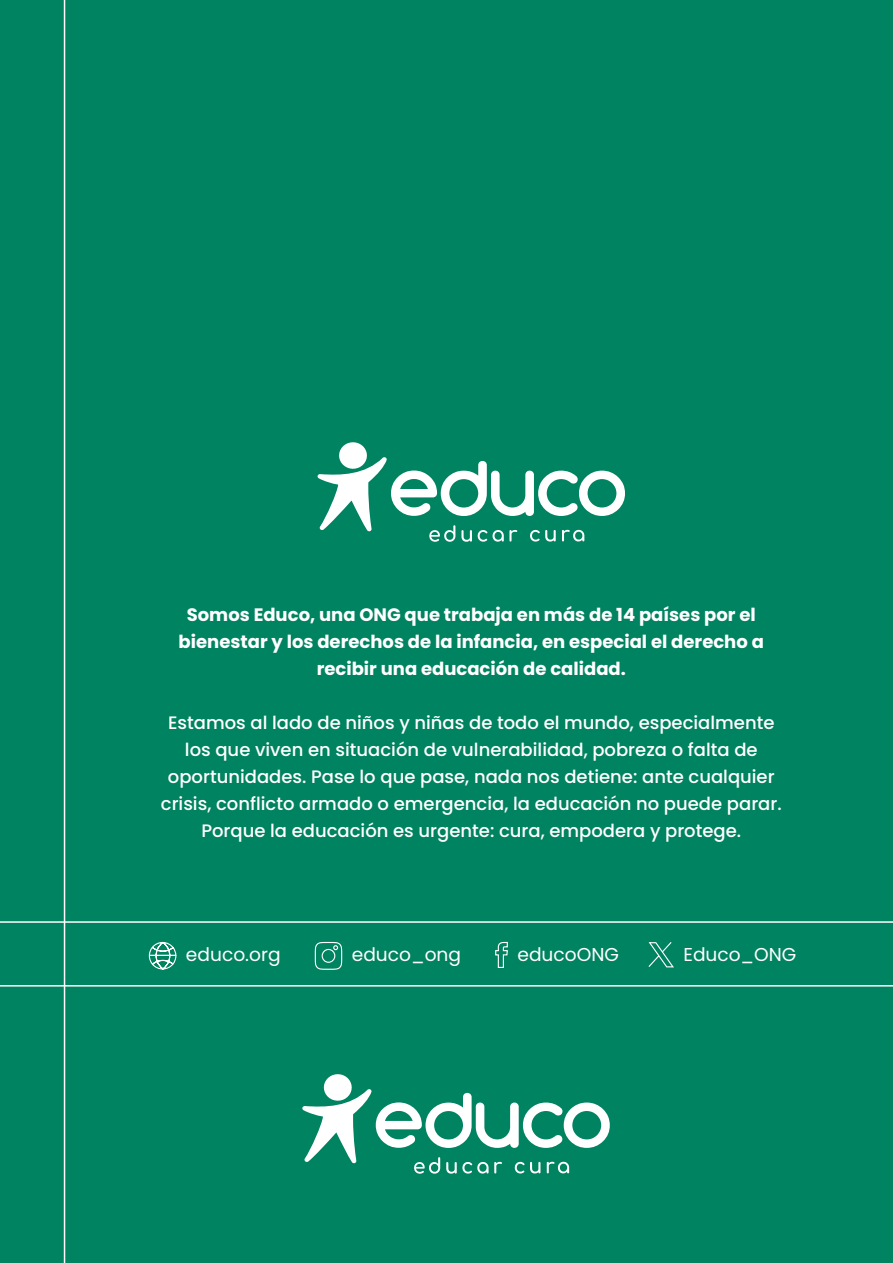
<style>
.page{position:relative;width:893px;height:1263px;background:#008360}
.page>*{position:absolute;margin:0;border:0;box-sizing:border-box;transform-origin:0 0}
.t1{font:18.6px "Poppins";color:#fff}
.t2{font:500 18px/27px "Poppins";color:#fff;text-align:center}
.t3{font:700 18px/27px "Poppins";color:#fff;text-align:center}
</style>
<div class="page">
<hr style="left:64px;top:0;width:1px;height:1263px;background:#fff">
<svg style="left:302px;top:1074px;width:308px;height:100px"></svg>
<hr style="left:0;top:985px;width:893px;height:1px;background:#fff">
<hr style="left:0;top:921px;width:893px;height:2px;background:#fff">
<svg style="left:495px;top:941px;width:13px;height:27px"></svg>
<svg style="left:314px;top:921px;width:29px;height:66px"></svg>
<svg style="left:148px;top:941px;width:29px;height:29px"></svg>
<svg style="left:648px;top:942px;width:26px;height:26px"></svg>
<svg style="left:318px;top:442px;width:307px;height:100px"></svg>
<p class="t3" style="left:179px;top:601px;width:587px">Somos Educo, una ONG que trabaja en más de 14 países por el bienestar y los derechos de la infancia, en especial el derecho a recibir una educación de calidad.</p>
<p class="t2" style="left:161px;top:709px;width:622px">Estamos al lado de niños y niñas de todo el mundo, especialmente los que viven en situación de vulnerabilidad, pobreza o falta de oportunidades. Pase lo que pase, nada nos detiene: ante cualquier crisis, conflicto armado o emergencia, la educación no puede parar.<br>Porque la educación es urgente: cura, empodera y protege.</p>
<p class="t1" style="left:186px;top:944px;width:96px">educo.org</p>
<p class="t1" style="left:352px;top:944px;width:111px">educo_ong</p>
<p class="t1" style="left:517px;top:944px;width:103px">educoONG</p>
<p class="t1" style="left:684px;top:944px;width:114px">Educo_ONG</p>
</div>
